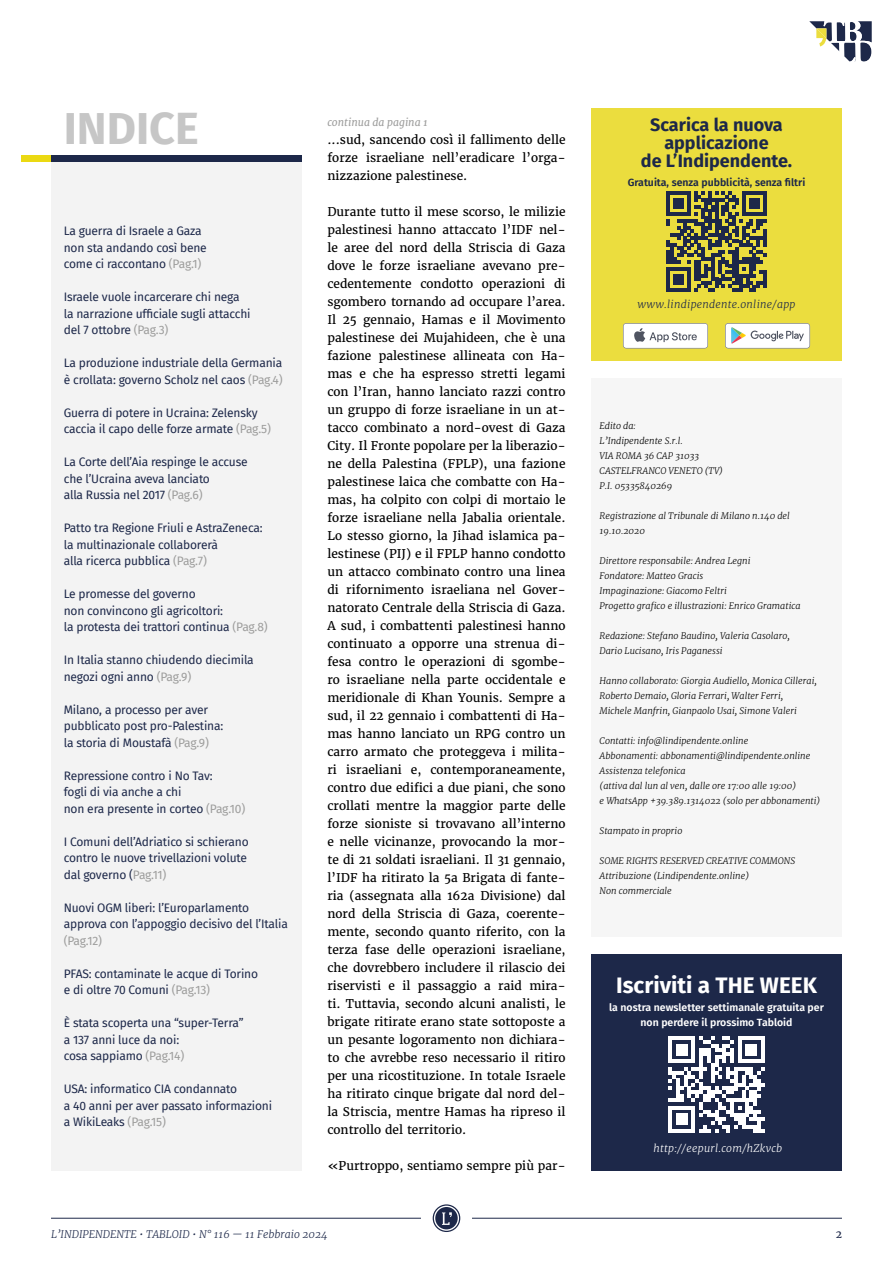
<style>
.page{position:relative;width:893px;height:1263px;background:#fff}
.page>*{position:absolute;margin:0;border:0;box-sizing:border-box;transform-origin:0 0}
.t1{font:700 45px "Fira Sans";color:#c6c6c6}
.t2{font:700 22.5px "Fira Sans";color:#fff}
.t3{font:700 18px/18px "Fira Sans";color:#1d2849;text-align:center}
.t4{font:12px/18px "Merriweather";color:#000;text-align:justify}
.t5{font:12px/16.5px "Fira Sans";letter-spacing:-.015em;color:#1d2849}
.t6{font:12px "Fira Sans";color:#9d9d9c}
.t7{font:600 10.5px/15px "Fira Sans";color:#fff;text-align:center}
.t8{font:italic 300 10.5px "Merriweather";color:#1d2849}
.t9{font:600 10.5px "Fira Sans";color:#1d2849}
.t10{font:italic 300 10.5px "Merriweather";letter-spacing:.025em;color:#1d2849}
.t11{font:italic 300 10.5px "Merriweather";letter-spacing:.025em;color:#fff}
.t12{font:italic 10.5px "Merriweather";color:#9d9d9c}
.t13{font:10.5px "Merriweather";color:#1d2849}
.t14{font:italic 300 9px/15px "Merriweather";color:#000}
.s1{color:#9d9d9c}
</style>
<div class="page">
<hr style="left:51px;top:1218px;width:370px;height:1px;background:#1d2849">
<hr style="left:472px;top:1218px;width:370px;height:1px;background:#1d2849">
<svg style="left:433px;top:1204px;width:27px;height:28px"></svg>
<svg style="left:809px;top:21px;width:63px;height:41px"></svg>
<div style="left:21px;top:156px;width:30px;height:6px;background:#ebd912"></div>
<div style="left:51px;top:156px;width:251px;height:6px;background:#1d2849"></div>
<div style="left:51px;top:162px;width:251px;height:1008px;background:#f3f3f3"></div>
<div style="left:591px;top:954px;width:251px;height:216px;background:#1d2849"></div>
<svg style="left:668px;top:1036px;width:97px;height:97px"></svg>
<div style="left:591px;top:108px;width:251px;height:252px;background:#ebdd3e"></div>
<svg style="left:666px;top:191px;width:100px;height:100px"></svg>
<hr style="left:763px;top:271px;width:3px;height:17px;background:#1d2849">
<svg style="left:623px;top:323px;width:85px;height:25px;background:#e5e6e6"></svg>
<svg style="left:725px;top:323px;width:85px;height:25px;background:#e4e6e5"></svg>
<div style="left:591px;top:378px;width:251px;height:558px;background:#f6f6f6"></div>
<h1 class="t1" style="left:64px;top:90px;width:137px">INDICE</h1>
<p class="t5" style="left:64px;top:222px;width:145px">La guerra di Israele a Gaza non sta andando così bene come ci raccontano <span class="s1">(Pag.1)</span></p>
<p class="t5" style="left:64px;top:288px;width:188px">Israele vuole incarcerare chi nega la narrazione ufficiale sugli attacchi del 7 ottobre <span class="s1">(Pag.3)</span></p>
<p class="t5" style="left:64px;top:354px;width:220px">La produzione industriale della Germania è crollata: governo Scholz nel caos <span class="s1">(Pag.4)</span></p>
<p class="t5" style="left:64px;top:404px;width:209px">Guerra di potere in Ucraina: Zelensky caccia il capo delle forze armate <span class="s1">(Pag.5)</span></p>
<p class="t5" style="left:64px;top:453px;width:185px">La Corte dell’Aia respinge le accuse che l’Ucraina aveva lanciato<br>alla Russia nel 2017 <span class="s1">(Pag.6)</span></p>
<p class="t5" style="left:64px;top:519px;width:200px">Patto tra Regione Friuli e AstraZeneca: la multinazionale collaborerà<br>alla ricerca pubblica <span class="s1">(Pag.7)</span></p>
<p class="t5" style="left:64px;top:585px;width:205px">Le promesse del governo<br>non convincono gli agricoltori:<br>la protesta dei trattori continua <span class="s1">(Pag.8)</span></p>
<p class="t5" style="left:64px;top:651px;width:192px">In Italia stanno chiudendo diecimila negozi ogni anno <span class="s1">(Pag.9)</span></p>
<p class="t5" style="left:64px;top:701px;width:161px">Milano, a processo per aver pubblicato post pro-Palestina: la storia di Moustafà <span class="s1">(Pag.9)</span></p>
<p class="t5" style="left:64px;top:767px;width:183px">Repressione contro i No Tav:<br>fogli di via anche a chi<br>non era presente in corteo <span class="s1">(Pag.10)</span></p>
<p class="t5" style="left:64px;top:833px;width:186px">I Comuni dell’Adriatico si schierano contro le nuove trivellazioni volute dal governo (<span class="s1">Pag.11)</span></p>
<p class="t5" style="left:64px;top:899px;width:226px">Nuovi OGM liberi: l’Europarlamento approva con l’appoggio decisivo del l’Italia</p>
<p class="t6" style="left:64px;top:931px;width:40px">(Pag.12)</p>
<p class="t5" style="left:64px;top:965px;width:196px">PFAS: contaminate le acque di Torino e di oltre 70 Comuni <span class="s1">(Pag.13)</span></p>
<p class="t5" style="left:64px;top:1014px;width:181px">È stata scoperta una “super-Terra” a 137 anni luce da noi:<br>cosa sappiamo <span class="s1">(Pag.14)</span></p>
<p class="t5" style="left:64px;top:1080px;width:210px">USA: informatico CIA condannato<br>a 40 anni per aver passato informazioni a WikiLeaks <span class="s1">(Pag.15)</span></p>
<p class="t12" style="left:327px;top:116px;width:102px">continua da pagina 1</p>
<p class="t4" style="left:327px;top:131px;width:240px">...sud, sancendo così il fallimento delle forze israeliane nell’eradicare l’orga&shy;nizzazione palestinese.</p>
<p class="t4" style="left:327px;top:203px;width:240px">Durante tutto il mese scorso, le milizie palestinesi hanno attaccato l’IDF nel&shy;le aree del nord della Striscia di Gaza dove le forze israeliane avevano pre&shy;cedentemente condotto operazioni di sgombero tornando ad occupare l’area.<br>Il 25 gennaio, Hamas e il Movimento palestinese dei Mujahideen, che è una fazione palestinese allineata con Ha&shy;mas e che ha espresso stretti legami con l’Iran, hanno lanciato razzi contro un gruppo di forze israeliane in un at&shy;tacco combinato a nord-ovest di Gaza City. Il Fronte popolare per la liberazio&shy;ne della Palestina (FPLP), una fazione palestinese laica che combatte con Ha&shy;mas, ha colpito con colpi di mortaio le forze israeliane nella Jabalia orientale.<br>Lo stesso giorno, la Jihad islamica pa&shy;lestinese (PIJ) e il FPLP hanno condotto un attacco combinato contro una linea di rifornimento israeliana nel Gover&shy;natorato Centrale della Striscia di Gaza.<br>A sud, i combattenti palestinesi hanno continuato a opporre una strenua di&shy;fesa contro le operazioni di sgombe&shy;ro israeliane nella parte occidentale e meridionale di Khan Younis. Sempre a sud, il 22 gennaio i combattenti di Ha&shy;mas hanno lanciato un RPG contro un carro armato che proteggeva i milita&shy;ri israeliani e, contemporaneamente, contro due edifici a due piani, che sono crollati mentre la maggior parte delle forze sioniste si trovavano all’interno e nelle vicinanze, provocando la mor&shy;te di 21 soldati israeliani. Il 31 gennaio, l’IDF ha ritirato la 5a Brigata di fante&shy;ria (assegnata alla 162a Divisione) dal nord della Striscia di Gaza, coerente&shy;mente, secondo quanto riferito, con la terza fase delle operazioni israeliane, che dovrebbero includere il rilascio dei riservisti e il passaggio a raid mira&shy;ti. Tuttavia, secondo alcuni analisti, le brigate ritirate erano state sottoposte a un pesante logoramento non dichiara&shy;to che avrebbe reso necessario il ritiro per una ricostituzione. In totale Israele ha ritirato cinque brigate dal nord del&shy;la Striscia, mentre Hamas ha ripreso il controllo del territorio.</p>
<p class="t4" style="left:327px;top:1157px;width:240px">«Purtroppo, sentiamo sempre più par-</p>
<h3 class="t3" style="left:641px;top:115px;width:153px">Scarica la nuova applicazione<br>de L’Indipendente.</h3>
<p class="t9" style="left:628px;top:173px;width:179px">Gratuita, senza pubblicità, senza filtri</p>
<p class="t10" style="left:637px;top:298px;width:160px">www.lindipendente.online/app</p>
<p class="t14" style="left:600px;top:418px;width:125px">Edito da:<br>L’Indipendente S.r.l.<br>VIA ROMA 36 CAP 31033<br>CASTELFRANCO VENETO (TV)<br>P.I. 05335840269</p>
<p class="t14" style="left:600px;top:508px;width:192px">Registrazione al Tribunale di Milano n.140 del<br>19.10.2020</p>
<p class="t14" style="left:600px;top:553px;width:202px">Direttore responsabile: Andrea Legni<br>Fondatore: Matteo Gracis<br>Impaginazione: Giacomo Feltri<br>Progetto grafico e illustrazioni: Enrico Gramatica</p>
<p class="t14" style="left:600px;top:628px;width:192px">Redazione: Stefano Baudino, Valeria Casolaro,<br>Dario Lucisano, Iris Paganessi</p>
<p class="t14" style="left:600px;top:673px;width:219px">Hanno collaborato: Giorgia Audiello, Monica Cillerai,<br>Roberto Demaio, Gloria Ferrari, Walter Ferri,<br>Michele Manfrin, Gianpaolo Usai, Simone Valeri</p>
<p class="t14" style="left:600px;top:733px;width:222px">Contatti: info@lindipendente.online<br>Abbonamenti: abbonamenti@lindipendente.online Assistenza telefonica<br>(attiva dal lun al ven, dalle ore 17:00 alle 19:00)<br>e WhatsApp +39.389.1314022 (solo per abbonamenti)</p>
<p class="t14" style="left:600px;top:823px;width:84px">Stampato in proprio</p>
<p class="t14" style="left:600px;top:853px;width:197px">SOME RIGHTS RESERVED CREATIVE COMMONS<br>Attribuzione (Lindipendente.online)<br>Non commerciale</p>
<h2 class="t2" style="left:616px;top:966px;width:202px">Iscriviti a THE WEEK</h2>
<p class="t7" style="left:609px;top:999px;width:216px">la nostra newsletter settimanale gratuita per non perdere il prossimo Tabloid</p>
<p class="t11" style="left:653px;top:1142px;width:130px">http://eepurl.com/hZkvcb</p>
<p class="t8" style="left:51px;top:1227px;width:278px">L’INDIPENDENTE • TABLOID • N° 116 — 11 Febbraio 2024</p>
<p class="t13" style="left:836px;top:1227px;width:8px">2</p>
</div>
